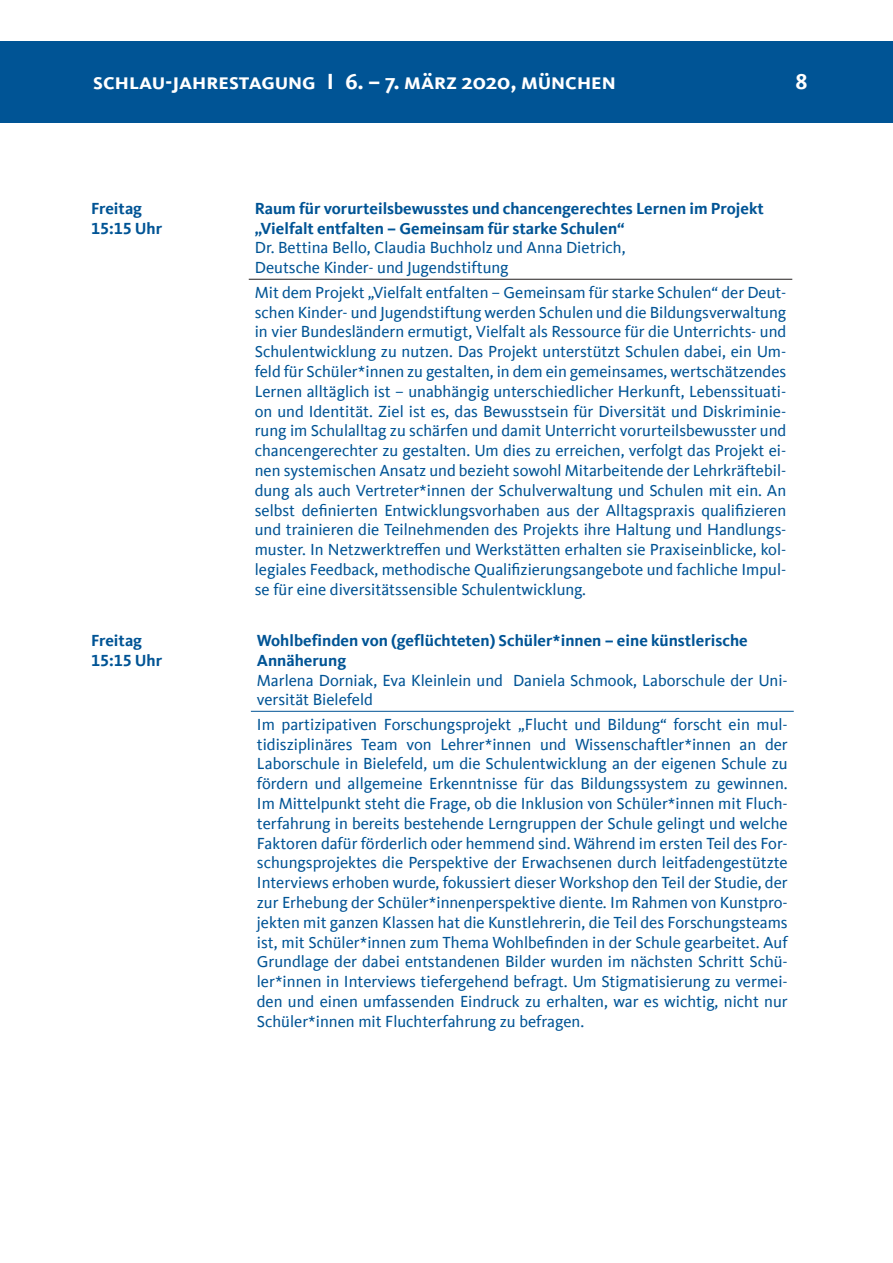
<style>
.page{position:relative;width:893px;height:1263px;background:#fff}
.page>*{position:absolute;margin:0;border:0;box-sizing:border-box;transform-origin:0 0}
.t1{font:700 22.5px "Kievit Sc Offc";color:#fff}
.t2{font:16.5px/19.8px "Kievit Offc";color:#005495}
.t3{font:700 16.5px/19.8px "Kievit Offc";color:#005495}
</style>
<div class="page">
<hr style="left:249px;top:279px;width:543px;height:1px;background:#231f20">
<div style="left:0;top:41px;width:893px;height:82px;background:#005495"></div>
<hr style="left:251px;top:711px;width:543px;height:1px;background:#005495">
<h1 class="t1" style="left:93px;top:68px;width:524px">schlau-jahrestagung I 6. – 7. märz 2020, münchen</h1>
<h1 class="t1" style="left:795px;top:68px;width:14px">8</h1>
<p class="t3" style="left:91px;top:198px;width:73px">Freitag<br>15:15 Uhr</p>
<p class="t3" style="left:255px;top:198px;width:511px">Raum für vorurteilsbewusstes und chancengerechtes Lernen im Projekt „Vielfalt entfalten – Gemeinsam für starke Schulen“</p>
<p class="t2" style="left:255px;top:238px;width:372px">Dr. Bettina Bello, Claudia Buchholz und Anna Dietrich,<br>Deutsche Kinder- und Jugendstiftung</p>
<p class="t2" style="left:255px;top:283px;width:533px;text-align:justify">Mit dem Projekt „Vielfalt entfalten – Gemeinsam für starke Schulen“ der Deut&shy;schen Kinder- und Jugendstiftung werden Schulen und die Bildungsverwaltung in vier Bundesländern ermutigt, Vielfalt als Ressource für die Unterrichts- und Schulentwicklung zu nutzen. Das Projekt unterstützt Schulen dabei, ein Um&shy;feld für Schüler*innen zu gestalten, in dem ein gemeinsames, wertschätzendes Lernen alltäglich ist – unabhängig unterschiedlicher Herkunft, Lebenssituati&shy;on und Identität. Ziel ist es, das Bewusstsein für Diversität und Diskriminie&shy;rung im Schulalltag zu schärfen und damit Unterricht vorurteilsbewusster und chancengerechter zu gestalten. Um dies zu erreichen, verfolgt das Projekt ei&shy;nen systemischen Ansatz und bezieht sowohl Mitarbeitende der Lehrkräftebil&shy;dung als auch Vertreter*innen der Schulverwaltung und Schulen mit ein. An selbst definierten Entwicklungsvorhaben aus der Alltagspraxis qualifizieren und trainieren die Teilnehmenden des Projekts ihre Haltung und Handlungs&shy;muster. In Netzwerktreffen und Werkstätten erhalten sie Praxiseinblicke, kol&shy;legiales Feedback, methodische Qualifizierungsangebote und fachliche Impul&shy;se für eine diversitätssensible Schulentwicklung.</p>
<p class="t3" style="left:91px;top:630px;width:73px">Freitag<br>15:15 Uhr</p>
<p class="t3" style="left:257px;top:630px;width:492px">Wohlbefinden von (geflüchteten) Schüler*innen – eine künstlerische<br>Annäherung</p>
<p class="t2" style="left:257px;top:670px;width:532px">Marlena Dorniak, Eva Kleinlein und Daniela Schmook, Laborschule der Uni&shy;versität Bielefeld</p>
<p class="t2" style="left:257px;top:715px;width:532px;text-align:justify">Im partizipativen Forschungsprojekt „Flucht und Bildung“ forscht ein mul&shy;tidisziplinäres Team von Lehrer*innen und Wissenschaftler*innen an der Laborschule in Bielefeld, um die Schulentwicklung an der eigenen Schule zu fördern und allgemeine Erkenntnisse für das Bildungssystem zu gewinnen.<br>Im Mittelpunkt steht die Frage, ob die Inklusion von Schüler*innen mit Fluch&shy;terfahrung in bereits bestehende Lerngruppen der Schule gelingt und welche Faktoren dafür förderlich oder hemmend sind. Während im ersten Teil des For&shy;schungsprojektes die Perspektive der Erwachsenen durch leitfadengestützte Interviews erhoben wurde, fokussiert dieser Workshop den Teil der Studie, der zur Erhebung der Schüler*innenperspektive diente. Im Rahmen von Kunstpro&shy;jekten mit ganzen Klassen hat die Kunstlehrerin, die Teil des Forschungsteams ist, mit Schüler*innen zum Thema Wohlbefinden in der Schule gearbeitet. Auf Grundlage der dabei entstandenen Bilder wurden im nächsten Schritt Schü&shy;ler*innen in Interviews tiefergehend befragt. Um Stigmatisierung zu vermei&shy;den und einen umfassenden Eindruck zu erhalten, war es wichtig, nicht nur Schüler*innen mit Fluchterfahrung zu befragen.</p>
</div>
